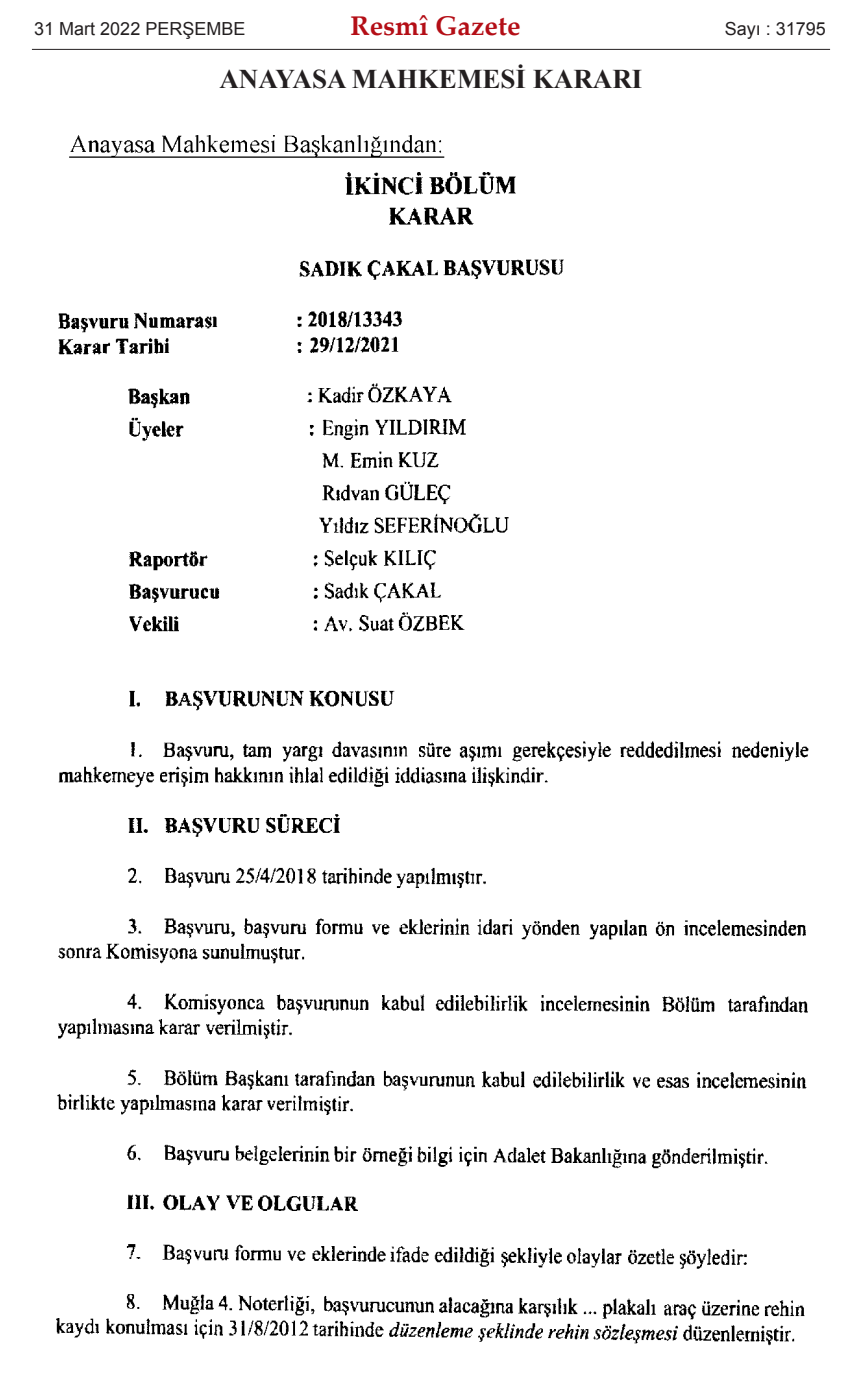
<style>
.page{position:relative;width:862px;height:1391px;background:#fff}
.page>*{position:absolute;margin:0;border:0;box-sizing:border-box;transform-origin:0 0}
.t1{font:700 27px "Times New Roman";color:#231f20}
.t2{font:700 27px "Palatino Linotype";color:#b40e16}
.t3{font:18px "Arial";color:#231f20}
</style>
<div class="page">
<img style="left:56px;top:135px;width:753px;height:1211px">
<hr style="left:32px;top:49px;width:797px;height:1px;background:#231f20">
<p class="t3" style="left:34px;top:18px;width:213px">31 Mart 2022 PERŞEMBE</p>
<h1 class="t2" style="left:350px;top:15px;width:171px">Resmî Gazete</h1>
<p class="t3" style="left:724px;top:18px;width:103px">Sayı : 31795</p>
<h1 class="t1" style="left:219px;top:64px;width:424px">ANAYASA MAHKEMESİ KARARI</h1>
</div>
